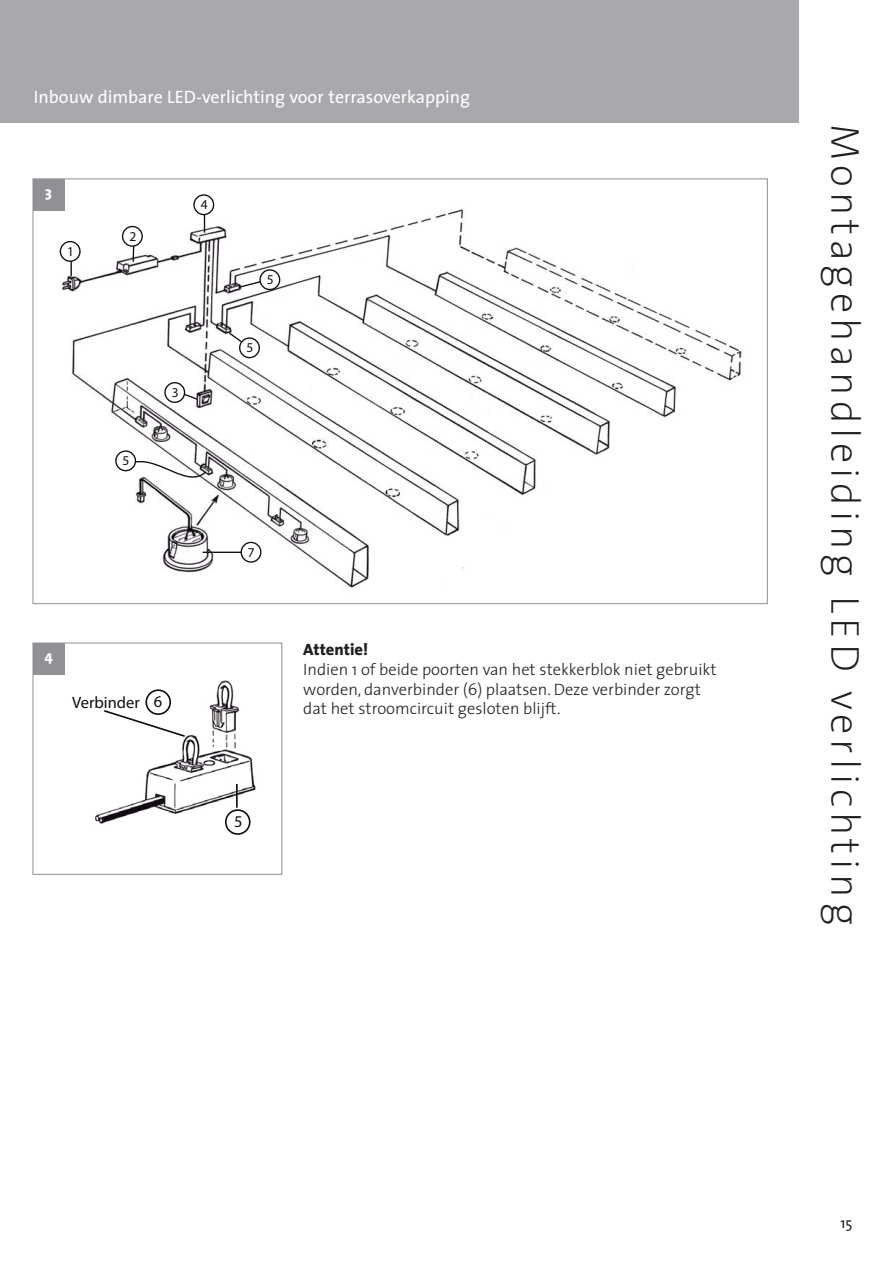
<style>
.page{position:relative;width:893px;height:1263px;background:#fff}
.page>*{position:absolute;margin:0;border:0;box-sizing:border-box;transform-origin:0 0}
.t1{font:200 40.5px "The Sans";letter-spacing:.12em;color:#231f20}
.t2{font:18px "The Sans";color:#fff}
.t3{font:300 16.5px/19.8px "The Sans";color:#231f20}
.t4{font:condensed 16.5px "Helvetica";color:#120d14}
.t5{font:800 16.5px "The Sans";color:#231f20}
.t6{font:condensed 16.5px "Helvetica";color:#120d14}
.t7{font:15px "The Sans";color:#231f20}
.t8{font:800 15px "The Sans";color:#fff}
.t9{font:condensed 13.5px "Helvetica";color:#120d14}
.s1{font-style:inherit}
</style>
<div class="page">
<div style="left:0;top:0;width:893px;height:123px;background:#a7a9ac"></div>
<div style="left:799px;top:0;width:94px;height:1263px;background:#fff"></div>
<img style="left:59px;top:194px;width:683px;height:394px">
<svg style="left:71px;top:262px;width:1px;height:14px"></svg>
<div style="left:60px;top:241px;width:21px;height:21px;border:1px solid #120d14;border-radius:50%"></div>
<div style="left:122px;top:226px;width:21px;height:21px;border:1px solid #120d14;border-radius:50%"></div>
<div style="left:193px;top:194px;width:21px;height:21px;border:1px solid #120d14;border-radius:50%"></div>
<div style="left:259px;top:269px;width:21px;height:21px;border:1px solid #120d14;border-radius:50%"></div>
<div style="left:239px;top:337px;width:21px;height:21px;border:1px solid #120d14;border-radius:50%"></div>
<div style="left:164px;top:382px;width:21px;height:21px;border:1px solid #120d14;border-radius:50%"></div>
<div style="left:115px;top:450px;width:21px;height:21px;border:1px solid #120d14;border-radius:50%"></div>
<svg style="left:134px;top:458px;width:73px;height:30px"></svg>
<svg style="left:183px;top:393px;width:16px;height:8px"></svg>
<svg style="left:227px;top:331px;width:16px;height:12px"></svg>
<svg style="left:237px;top:280px;width:25px;height:9px"></svg>
<svg style="left:204px;top:214px;width:1px;height:19px"></svg>
<svg style="left:132px;top:245px;width:3px;height:18px"></svg>
<div style="left:241px;top:542px;width:20px;height:21px;border:1px solid #120d14;border-radius:50%"></div>
<hr style="left:203px;top:552px;width:38px;height:1px;background:#120d14">
<img style="left:94px;top:681px;width:162px;height:150px">
<div style="left:225px;top:809px;width:26px;height:26px;border:2px solid #120d14;border-radius:50%"></div>
<div style="left:145px;top:689px;width:26px;height:26px;border:2px solid #120d14;border-radius:50%"></div>
<hr style="left:236px;top:784px;width:2px;height:24px;background:#120d14">
<svg style="left:102px;top:709px;width:85px;height:29px"></svg>
<div style="left:33px;top:643px;width:249px;height:231px;border:1px solid #919195"></div>
<div style="left:33px;top:179px;width:32px;height:32px;background:#919195"></div>
<div style="left:33px;top:643px;width:32px;height:32px;background:#919195"></div>
<p class="t2" style="left:34px;top:90px;width:438px">Inbouw dimbare LED-verlichting voor terrasoverkapping</p>
<p class="t8" style="left:45px;top:184px;width:8px">3</p>
<p class="t9" style="left:67px;top:246px;width:8px">1</p>
<p class="t9" style="left:129px;top:231px;width:8px">2</p>
<p class="t9" style="left:201px;top:199px;width:8px">4</p>
<p class="t9" style="left:123px;top:455px;width:8px">5</p>
<p class="t9" style="left:172px;top:387px;width:8px">3</p>
<p class="t8" style="left:45px;top:648px;width:10px">4</p>
<p class="t4" style="left:72px;top:696px;width:92px">Verbinder <span class="s1">6</span></p>
<p class="t9" style="left:267px;top:274px;width:8px">5</p>
<p class="t9" style="left:246px;top:342px;width:8px">5</p>
<p class="t9" style="left:248px;top:546px;width:8px">7</p>
<p class="t5" style="left:303px;top:641px;width:66px">Attentie!</p>
<p class="t3" style="left:303px;top:661px;width:415px">Indien 1 of beide poorten van het stekkerblok niet gebruikt worden, danverbinder (6) plaatsen. Deze verbinder zorgt dat het stroomcircuit gesloten blijft.</p>
<p class="t6" style="left:234px;top:815px;width:10px">5</p>
<h1 class="t1" style="left:861px;top:124px;width:802px;rotate:90deg">Montagehandleiding LED verlichting</h1>
<p class="t7" style="left:840px;top:1217px;width:14px">15</p>
</div>
